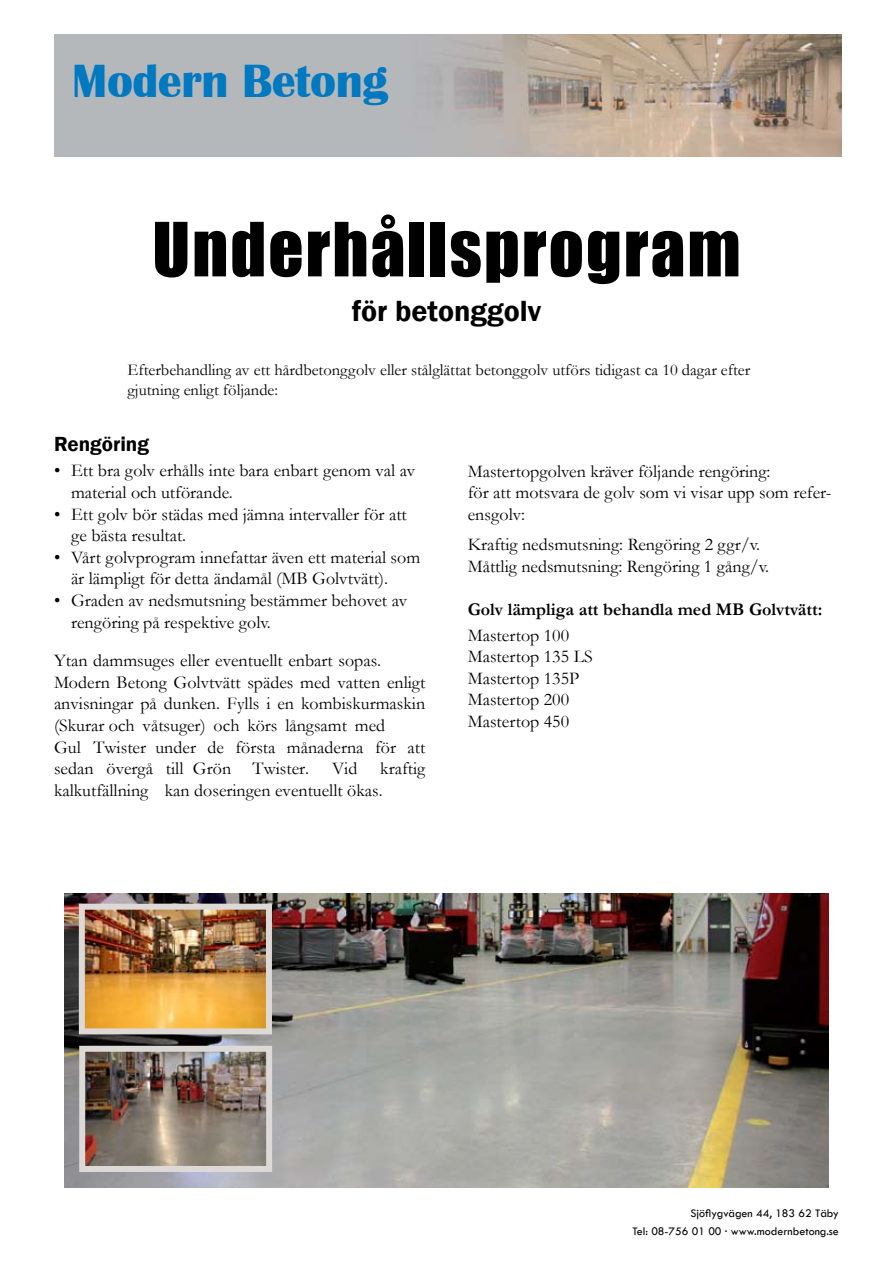
<style>
.page{position:relative;width:893px;height:1263px;background:#fff}
.page>*{position:absolute;margin:0;border:0;box-sizing:border-box;transform-origin:0 0}
.t1{font:69px "Impact";letter-spacing:.03em;color:#000}
.t2{font:700 48px "Britannic";letter-spacing:-.01em;color:#0079c1}
.t3{font:600 30px "Franklin Gothic";color:#000}
.t4{font:600 21px "Franklin Gothic";color:#000}
.t5{font:18px/21.6px "Garamond";color:#000}
.t6{font:700 18px "Garamond";color:#000}
.t7{font:16.5px/19.8px "Garamond";color:#000}
.t8{font:12px/18px "Tw Cen";color:#000;text-align:right}
</style>
<div class="page">
<img style="left:64px;top:893px;width:765px;height:295px">
<img style="left:55px;top:34px;width:787px;height:122px">
<img style="left:86px;top:911px;width:179px;height:116px">
<div style="left:79px;top:904px;width:193px;height:130px;border:6px solid #ddd9d6"></div>
<img style="left:86px;top:1053px;width:179px;height:112px">
<div style="left:79px;top:1046px;width:193px;height:126px;border:6px solid #ddd9d6"></div>
<h2 class="t2" style="left:72px;top:54px;width:317px">Modern Betong</h2>
<h1 class="t1" style="left:152px;top:196px;width:590px">Underhållsprogram</h1>
<h3 class="t3" style="left:352px;top:292px;width:191px">för betonggolv</h3>
<p class="t7" style="left:128px;top:360px;width:624px">Efterbehandling av ett hårdbetonggolv eller stålglättat betonggolv utförs tidigast ca 10 dagar efter gjutning enligt följande:</p>
<p class="t4" style="left:54px;top:431px;width:97px">Rengöring</p>
<p class="t5" style="left:71px;top:459px;width:346px;text-indent:-17px">• Ett bra golv erhålls inte bara enbart genom val av material och utförande.</p>
<p class="t5" style="left:71px;top:503px;width:337px;text-indent:-17px">• Ett golv bör städas med jämna intervaller för att ge bästa resultat.</p>
<p class="t5" style="left:71px;top:546px;width:351px;text-indent:-17px">• Vårt golvprogram innefattar även ett material som är lämpligt för detta ändamål (MB Golvtvätt).</p>
<p class="t5" style="left:71px;top:589px;width:338px;text-indent:-17px">• Graden av nedsmutsning bestämmer behovet av rengöring på respektive golv.</p>
<p class="t5" style="left:54px;top:649px;width:373px">Ytan dammsuges eller eventuellt enbart sopas.<br>Modern Betong Golvtvätt spädes med vatten enligt anvisningar på dunken. Fylls i en kombiskurmaskin (Skurar och våtsuger) och körs långsamt med<br>Gul Twister under de första månaderna för att sedan övergå till Grön Twister.</p>
<p class="t5" style="left:332px;top:757px;width:27px">Vid</p>
<p class="t5" style="left:54px;top:757px;width:373px;text-indent:326px">kraftig kalkutfällning kan doseringen eventuellt ökas.</p>
<p class="t5" style="left:468px;top:460px;width:365px">Mastertopgolven kräver följande rengöring:<br>för att motsvara de golv som vi visar upp som refer&shy;ensgolv:</p>
<p class="t5" style="left:468px;top:533px;width:303px">Kraftig nedsmutsning: Rengöring 2 ggr/v.<br>Måttlig nedsmutsning: Rengöring 1 gång/v.</p>
<p class="t6" style="left:468px;top:597px;width:356px">Golv lämpliga att behandla med MB Golvtvätt:</p>
<p class="t5" style="left:468px;top:624px;width:126px">Mastertop 100<br>Mastertop 135 LS<br>Mastertop 135P<br>Mastertop 200<br>Mastertop 450</p>
<p class="t8" style="left:632px;top:1204px;width:208px">Sjöflygvägen 44, 183 62 Täby<br>Tel: 08-756 01 00 · www.modernbetong.se</p>
</div>
